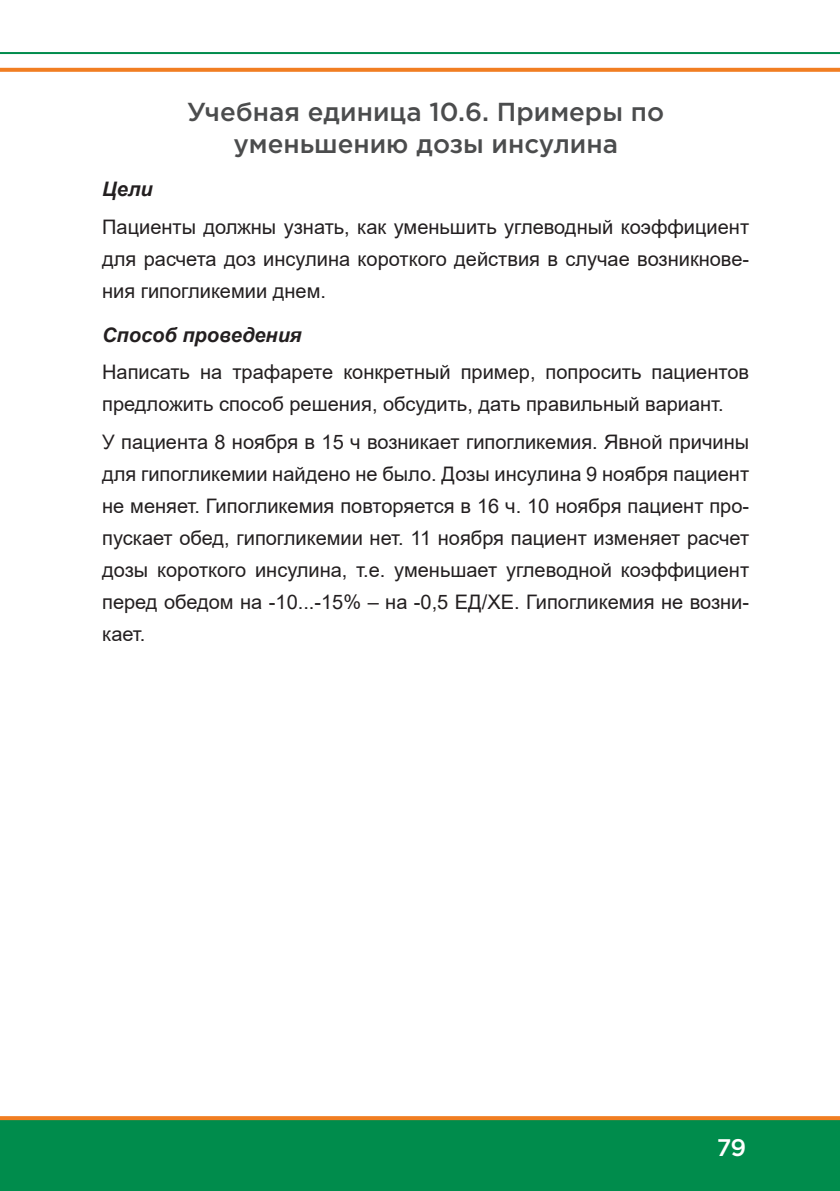
<style>
.page{position:relative;width:840px;height:1191px;background:#fff}
.page>*{position:absolute;margin:0;border:0;box-sizing:border-box;transform-origin:0 0}
.podzag_copy{font:500 26px/32px "Gotham Pro";color:#4b4c4d;text-align:center}
.t1{font:500 24px "Gotham Pro";color:#fff}
.txt{font:20px/32px "Arial";color:#231f20;text-align:justify}
.txt2{font:italic 700 20px "Arial";color:#231f20}
</style>
<div class="page">
<div style="left:0;top:1119px;width:839px;height:72px;background:#008c4c"></div>
<svg style="left:0;top:1116px;width:839px;height:4px;background:#f18229"></svg>
<svg style="left:0;top:68px;width:839px;height:4px;background:#f1842c"></svg>
<hr style="left:0;top:52px;width:839px;height:2px;background:#008c4c">
<p class="podzag_copy" style="left:187px;top:95px;width:478px">Учебная единица 10.6. Примеры по уменьшению дозы инсулина</p>
<p class="txt2" style="left:102px;top:176px;width:52px">Цели</p>
<p class="txt" style="left:102px;top:211px;width:648px">Пациенты должны узнать, как уменьшить углеводный коэффициент для расчета доз инсулина короткого действия в случае возникнове&shy;ния гипогликемии днем.</p>
<p class="txt2" style="left:102px;top:321px;width:201px">Способ проведения</p>
<p class="txt" style="left:102px;top:356px;width:648px">Написать на трафарете конкретный пример, попросить пациентов предложить способ решения, обсудить, дать правильный вариант.</p>
<p class="txt" style="left:102px;top:426px;width:648px">У пациента 8 ноября в 15 ч возникает гипогликемия. Явной причины для гипогликемии найдено не было. Дозы инсулина 9 ноября пациент не меняет. Гипогликемия повторяется в 16 ч. 10 ноября пациент про&shy;пускает обед, гипогликемии нет. 11 ноября пациент изменяет расчет дозы короткого инсулина, т.е. уменьшает углеводной коэффициент перед обедом на -10...-15% – на -0,5 ЕД/ХЕ. Гипогликемия не возни&shy;кает.</p>
<p class="t1" style="left:716px;top:1134px;width:31px">79</p>
</div>
